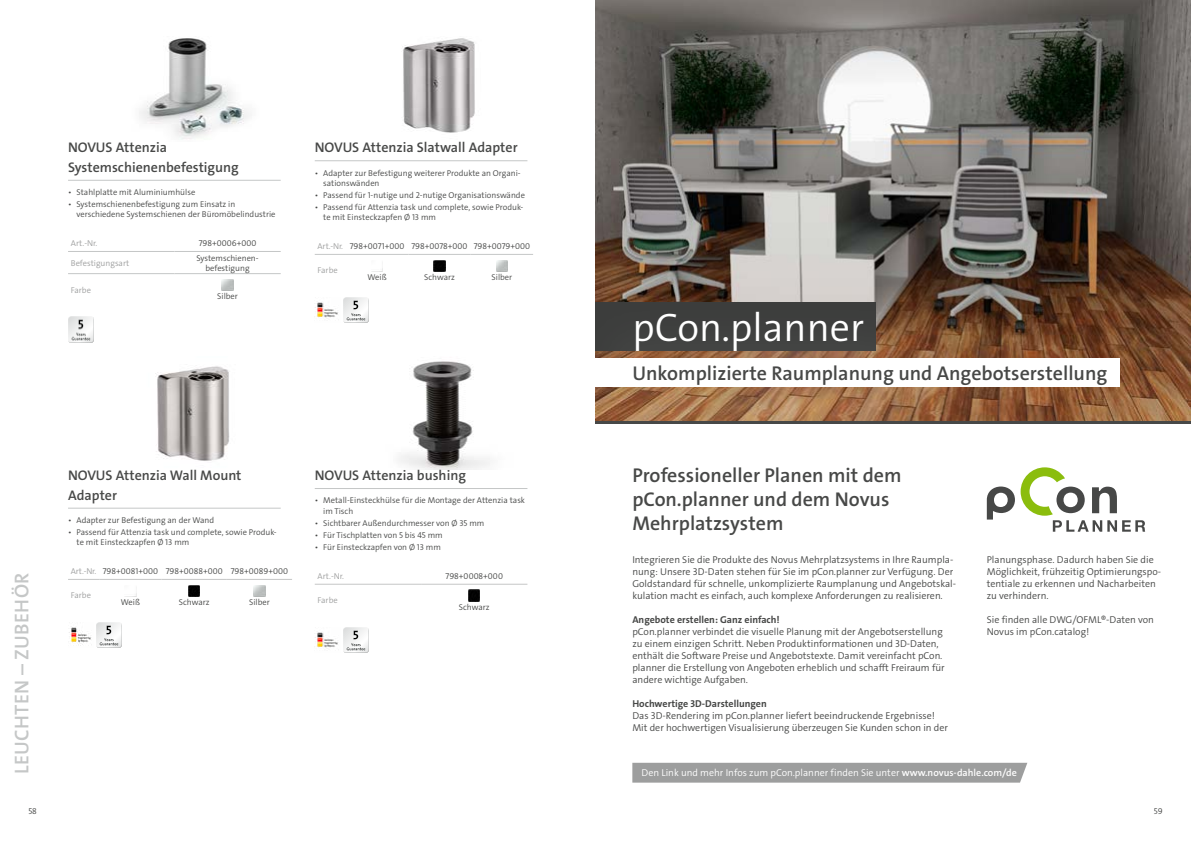
<style>
.page{position:relative;width:1191px;height:842px;background:#fff}
.page>*{position:absolute;margin:0;border:0;box-sizing:border-box;transform-origin:0 0}
.t1{font:300 40px "The Sans Os F";color:#fff}
.t2{font:600 20px/24px "The Sans Os F";color:#474847}
.t3{font:600 20px "The Sans Os F";letter-spacing:.015em;color:#c5c7c7}
.t4{font:600 14px/19.6px "The Sans Os F";color:#474847}
.t5{font:300 10px/12px "The Sans Os F";color:#474847}
.t6{font:300 10px "The Sans Os F";color:#fff}
.t7{font:700 10px "The Sans Os F";color:#474847}
.t8{font:300 8.5px/10.2px "The Sans Os F";color:#474847}
.t9{font:300 8.5px "The Sans Os F";color:#9d9e9e}
.s1{color:#9d9e9e}
.s2{font-weight:600}
</style>
<div class="page">
<img style="left:139px;top:38px;width:111px;height:102px">
<hr style="left:68px;top:180px;width:213px;height:1px;background:#c5c7c7">
<hr style="left:68px;top:251px;width:106px;height:1px;background:#c5c7c7">
<hr style="left:174px;top:251px;width:107px;height:1px;background:#c5c7c7">
<hr style="left:68px;top:273px;width:106px;height:1px;background:#c5c7c7">
<hr style="left:174px;top:273px;width:107px;height:1px;background:#c5c7c7">
<svg style="left:222px;top:279px;width:11px;height:12px"></svg>
<img style="left:68px;top:316px;width:26px;height:26px">
<img style="left:403px;top:38px;width:72px;height:95px">
<hr style="left:315px;top:160px;width:212px;height:1px;background:#c5c7c7">
<hr style="left:315px;top:254px;width:31px;height:1px;background:#c5c7c7">
<hr style="left:346px;top:254px;width:62px;height:1px;background:#c5c7c7">
<hr style="left:408px;top:254px;width:63px;height:1px;background:#c5c7c7">
<hr style="left:471px;top:254px;width:62px;height:1px;background:#c5c7c7">
<svg style="left:434px;top:260px;width:11px;height:11px"></svg>
<svg style="left:496px;top:260px;width:11px;height:11px"></svg>
<img style="left:315px;top:302px;width:23px;height:16px">
<img style="left:343px;top:297px;width:26px;height:26px">
<img style="left:155px;top:366px;width:75px;height:95px">
<hr style="left:68px;top:508px;width:213px;height:1px;background:#c5c7c7">
<hr style="left:68px;top:579px;width:31px;height:1px;background:#c5c7c7">
<hr style="left:99px;top:579px;width:63px;height:1px;background:#c5c7c7">
<hr style="left:162px;top:579px;width:65px;height:1px;background:#c5c7c7">
<hr style="left:227px;top:579px;width:65px;height:1px;background:#c5c7c7">
<svg style="left:189px;top:585px;width:11px;height:11px"></svg>
<svg style="left:254px;top:585px;width:11px;height:11px"></svg>
<img style="left:69px;top:627px;width:22px;height:19px">
<img style="left:96px;top:622px;width:26px;height:26px">
<img style="left:399px;top:361px;width:91px;height:109px">
<hr style="left:315px;top:488px;width:212px;height:1px;background:#c5c7c7">
<hr style="left:315px;top:584px;width:106px;height:1px;background:#c5c7c7">
<hr style="left:421px;top:584px;width:106px;height:1px;background:#c5c7c7">
<svg style="left:468px;top:590px;width:12px;height:11px"></svg>
<img style="left:315px;top:632px;width:23px;height:16px">
<img style="left:343px;top:627px;width:26px;height:25px">
<img style="left:595px;top:0;width:596px;height:421px">
<div style="left:579px;top:284px;width:312px;height:66px;background:#000;opacity:.15"></div>
<div style="left:595px;top:358px;width:525px;height:29px;background:#fff"></div>
<svg style="left:986px;top:467px;width:159px;height:65px"></svg>
<div style="left:632px;top:763px;width:395px;height:20px;background:#9d9e9e"></div>
<hr style="left:595px;top:421px;width:596px;height:3px;background:#474847">
<h3 class="t4" style="left:68px;top:138px;width:172px">NOVUS Attenzia<br>Systemschienenbefestigung</h3>
<p class="t8" style="left:68px;top:187px;width:129px">• Stahlplatte mit Aluminiumhülse</p>
<p class="t8" style="left:77px;top:199px;width:200px;text-indent:-8px">• Systemschienenbefestigung zum Einsatz in verschiedene Systemschienen der Büromöbelindustrie</p>
<p class="t9" style="left:71px;top:238px;width:28px">Art.-Nr.</p>
<p class="t8" style="left:199px;top:238px;width:59px">798+0006+000</p>
<p class="t9" style="left:71px;top:257px;width:60px">Befestigungsart</p>
<p class="t8" style="left:196px;top:253px;width:64px;text-align:center">Systemschienen&shy;befestigung</p>
<p class="t9" style="left:71px;top:284px;width:22px">Farbe</p>
<p class="t8" style="left:217px;top:291px;width:22px">Silber</p>
<h3 class="t4" style="left:315px;top:138px;width:204px">NOVUS Attenzia Slatwall Adapter</h3>
<p class="t8" style="left:323px;top:168px;width:199px;text-indent:-8px">• Adapter zur Befestigung weiterer Produkte an Organi&shy;sationswänden</p>
<p class="t8" style="left:315px;top:190px;width:212px">• Passend für 1-nutige und 2-nutige Organisationswände</p>
<p class="t8" style="left:323px;top:202px;width:202px;text-indent:-8px">• Passend für Attenzia task und complete, sowie Produk&shy;te mit Einsteckzapfen Ø 13 mm</p>
<p class="t8" style="left:317px;top:241px;width:214px"><span class="s1">Art.-Nr.</span> 798+0071+000 798+0078+000 798+0079+000</p>
<p class="t9" style="left:317px;top:265px;width:22px">Farbe</p>
<p class="t8" style="left:367px;top:272px;width:21px">Weiß</p>
<p class="t8" style="left:424px;top:272px;width:32px">Schwarz</p>
<p class="t8" style="left:491px;top:272px;width:22px">Silber</p>
<h2 class="t3" style="left:9px;top:774px;width:202px;rotate:-90deg">LEUCHTEN – ZUBEHÖR</h2>
<h3 class="t4" style="left:68px;top:465px;width:175px">NOVUS Attenzia Wall Mount<br>Adapter</h3>
<p class="t8" style="left:68px;top:515px;width:148px">• Adapter zur Befestigung an der Wand</p>
<p class="t8" style="left:77px;top:527px;width:202px;text-indent:-8px">• Passend für Attenzia task und complete, sowie Produk&shy;te mit Einsteckzapfen Ø 13 mm</p>
<p class="t8" style="left:71px;top:566px;width:219px"><span class="s1">Art.-Nr.</span> 798+0081+000 798+0088+000 798+0089+000</p>
<p class="t9" style="left:71px;top:590px;width:22px">Farbe</p>
<p class="t8" style="left:121px;top:597px;width:21px">Weiß</p>
<p class="t8" style="left:179px;top:597px;width:32px">Schwarz</p>
<p class="t8" style="left:249px;top:597px;width:22px">Silber</p>
<h3 class="t4" style="left:315px;top:465px;width:153px">NOVUS Attenzia bushing</h3>
<p class="t8" style="left:323px;top:495px;width:203px;text-indent:-8px">• Metall-Einsteckhülse für die Montage der Attenzia task im Tisch</p>
<p class="t8" style="left:315px;top:518px;width:171px">• Sichtbarer Außendurchmesser von Ø 35 mm</p>
<p class="t8" style="left:315px;top:530px;width:129px">• Für Tischplatten von 5 bis 45 mm</p>
<p class="t8" style="left:315px;top:542px;width:128px">• Für Einsteckzapfen von Ø 13 mm</p>
<p class="t9" style="left:317px;top:570px;width:28px">Art.-Nr.</p>
<p class="t8" style="left:445px;top:571px;width:59px">798+0008+000</p>
<p class="t9" style="left:317px;top:595px;width:22px">Farbe</p>
<p class="t8" style="left:459px;top:602px;width:32px">Schwarz</p>
<h1 class="t1" style="left:632px;top:302px;width:233px">pCon.planner</h1>
<h2 class="t2" style="left:632px;top:361px;width:476px">Unkomplizierte Raumplanung und Angebotserstellung</h2>
<h2 class="t2" style="left:632px;top:464px;width:271px">Professioneller Planen mit dem pCon.planner und dem Novus<br>Mehrplatzsystem</h2>
<p class="t5" style="left:632px;top:554px;width:325px">Integrieren Sie die Produkte des Novus Mehrplatzsystems in Ihre Raumpla&shy;nung: Unsere 3D-Daten stehen für Sie im pCon.planner zur Verfügung. Der Goldstandard für schnelle, unkomplizierte Raumplanung und Angebotskal&shy;kulation macht es einfach, auch komplexe Anforderungen zu realisieren.</p>
<p class="t7" style="left:632px;top:613px;width:149px">Angebote erstellen: Ganz einfach!</p>
<p class="t5" style="left:632px;top:626px;width:314px">pCon.planner verbindet die visuelle Planung mit der Angebotserstellung zu einem einzigen Schritt. Neben Produktinformationen und 3D-Daten, enthält die Software Preise und Angebotstexte. Damit vereinfacht pCon. planner die Erstellung von Angeboten erheblich und schafft Freiraum für andere wichtige Aufgaben.</p>
<p class="t7" style="left:632px;top:697px;width:136px">Hochwertige 3D-Darstellungen</p>
<p class="t5" style="left:632px;top:710px;width:317px">Das 3D-Rendering im pCon.planner liefert beeindruckende Ergebnisse!<br>Mit der hochwertigen Visualisierung überzeugen Sie Kunden schon in der</p>
<p class="t5" style="left:986px;top:554px;width:176px">Planungsphase. Dadurch haben Sie die Möglichkeit, frühzeitig Optimierungspo&shy;tentiale zu erkennen und Nacharbeiten zu verhindern.</p>
<p class="t5" style="left:986px;top:614px;width:169px">Sie finden alle DWG/OFML®-Daten von<br>Novus im pCon.catalog!</p>
<p class="t6" style="left:641px;top:767px;width:377px">Den Link und mehr Infos zum pCon.planner finden Sie unter <span class="s2">www.novus-dahle.com/de</span></p>
<p class="t8" style="left:28px;top:806px;width:10px">58</p>
<p class="t8" style="left:1153px;top:806px;width:10px">59</p>
</div>
